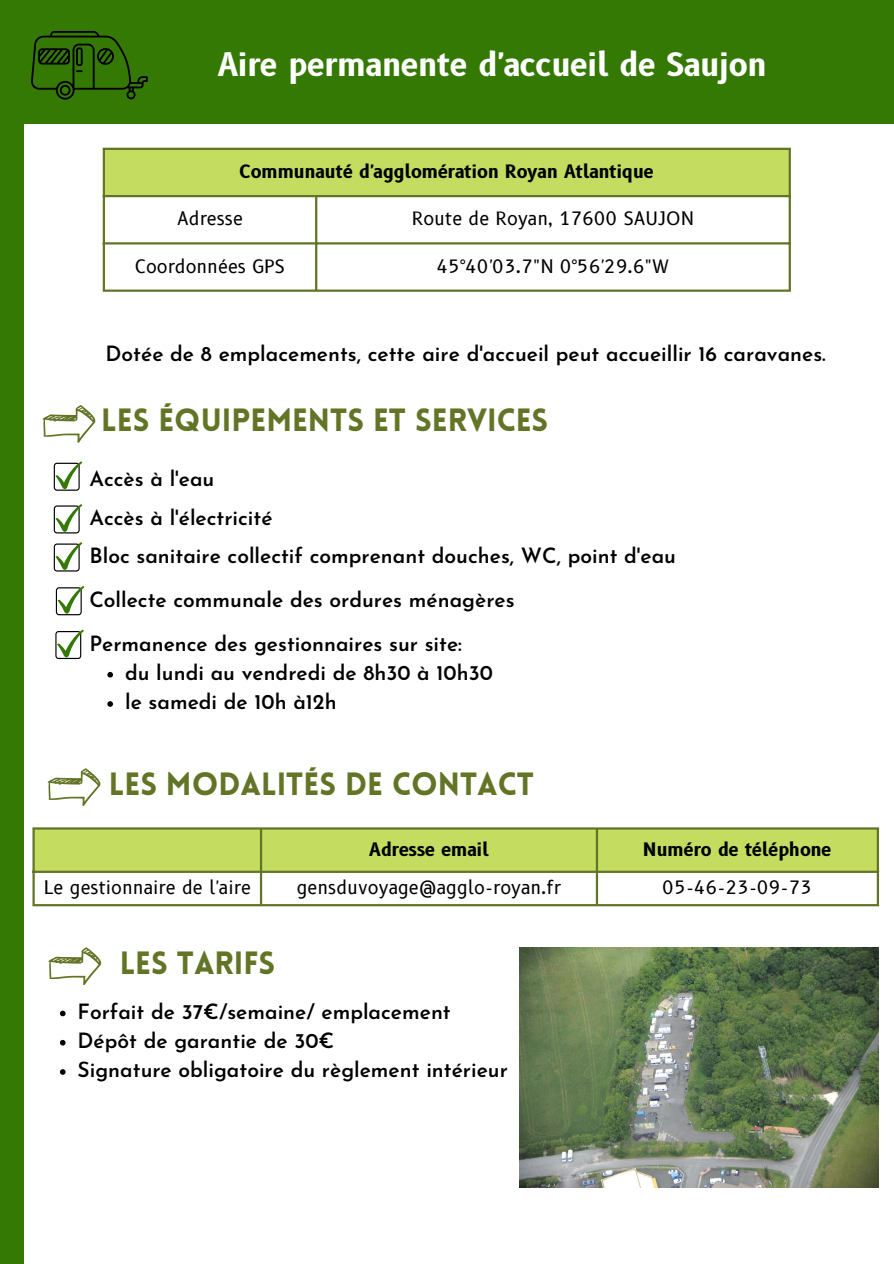
<style>
.page{position:relative;width:894px;height:1264px;background:#fff}
.page>*{position:absolute;margin:0;border:0;box-sizing:border-box;transform-origin:0 0}
.t1{font:900 31.5px "Lovelo";color:#627526}
.t2{font:700 31.5px "B612";color:#fff}
.t3{font:600 21px/29.2px "Josefin Sans";color:#000}
.t4{font:18px "B612";color:#000}
.t5{font:700 18px "B612";color:#000}
</style>
<div class="page">
<div style="left:0;top:0;width:893px;height:123px;background:#357905"></div>
<div style="left:0;top:106px;width:24px;height:1157px;background:#357905"></div>
<svg style="left:31px;top:31px;width:117px;height:69px"></svg>
<div style="left:104px;top:148px;width:685px;height:48px;background:#c4dd61"></div>
<hr style="left:103px;top:150px;width:2px;height:139px;background:#627526">
<hr style="left:315px;top:197px;width:2px;height:92px;background:#627526">
<hr style="left:788px;top:150px;width:2px;height:139px;background:#627526">
<hr style="left:103px;top:148px;width:687px;height:2px;background:#627526">
<hr style="left:103px;top:195px;width:687px;height:2px;background:#627526">
<hr style="left:103px;top:242px;width:687px;height:2px;background:#627526">
<hr style="left:103px;top:289px;width:687px;height:3px;background:#627526">
<svg style="left:43px;top:405px;width:52px;height:38px"></svg>
<svg style="left:48px;top:947px;width:53px;height:38px"></svg>
<svg style="left:48px;top:768px;width:53px;height:38px"></svg>
<div style="left:35px;top:829px;width:841px;height:41px;background:#c4dd61"></div>
<hr style="left:32px;top:829px;width:3px;height:75px;background:#627526">
<hr style="left:260px;top:829px;width:2px;height:75px;background:#627526">
<hr style="left:595px;top:829px;width:3px;height:75px;background:#627526">
<hr style="left:876px;top:829px;width:2px;height:75px;background:#627526">
<hr style="left:32px;top:827px;width:846px;height:2px;background:#627526">
<hr style="left:32px;top:870px;width:846px;height:3px;background:#627526">
<hr style="left:32px;top:904px;width:846px;height:2px;background:#627526">
<svg style="left:54px;top:461px;width:28px;height:30px"></svg>
<svg style="left:54px;top:542px;width:28px;height:29px"></svg>
<svg style="left:54px;top:504px;width:28px;height:29px"></svg>
<svg style="left:56px;top:586px;width:28px;height:29px"></svg>
<svg style="left:55px;top:629px;width:29px;height:30px"></svg>
<img style="left:519px;top:947px;width:359px;height:240px">
<svg style="left:60px;top:1010px;width:6px;height:6px"></svg>
<svg style="left:60px;top:1039px;width:6px;height:6px"></svg>
<svg style="left:60px;top:1069px;width:6px;height:5px"></svg>
<svg style="left:107px;top:672px;width:6px;height:5px"></svg>
<svg style="left:107px;top:701px;width:6px;height:5px"></svg>
<h1 class="t2" style="left:218px;top:46px;width:550px">Aire permanente d'accueil de Saujon</h1>
<p class="t5" style="left:240px;top:161px;width:415px">Communauté d'agglomération Royan Atlantique</p>
<p class="t4" style="left:177px;top:208px;width:67px">Adresse</p>
<p class="t4" style="left:411px;top:208px;width:284px">Route de Royan, 17600 SAUJON</p>
<p class="t4" style="left:135px;top:255px;width:151px">Coordonnées GPS</p>
<p class="t4" style="left:436px;top:255px;width:234px">45°40'03.7"N 0°56'29.6"W</p>
<p class="t3" style="left:106px;top:341px;width:721px">Dotée de 8 emplacements, cette aire d'accueil peut accueillir 16 caravanes.</p>
<h1 class="t1" style="left:101px;top:407px;width:448px">LES ÉQUIPEMENTS ET SERVICES</h1>
<p class="t3" style="left:89px;top:462px;width:588px;line-height:38.2px">Accès à l'eau<br>Accès à l'électricité<br>Bloc sanitaire collectif comprenant douches, WC, point d'eau</p>
<p class="t3" style="left:89px;top:587px;width:426px">Collecte communale des ordures ménagères</p>
<p class="t3" style="left:125px;top:630px;width:369px;text-indent:-36px">Permanence des gestionnaires sur site:<br>du lundi au vendredi de 8h30 à 10h30 le samedi de 10h à12h</p>
<h1 class="t1" style="left:109px;top:770px;width:426px">LES MODALITÉS DE CONTACT</h1>
<p class="t5" style="left:369px;top:838px;width:121px">Adresse email</p>
<p class="t5" style="left:643px;top:838px;width:190px">Numéro de téléphone</p>
<p class="t4" style="left:44px;top:877px;width:208px">Le gestionnaire de l'aire</p>
<p class="t4" style="left:297px;top:877px;width:266px">gensduvoyage@agglo-royan.fr</p>
<p class="t4" style="left:662px;top:877px;width:151px">05-46-23-09-73</p>
<h1 class="t1" style="left:120px;top:949px;width:157px">LES TARIFS</h1>
<p class="t3" style="left:78px;top:998px;width:431px">Forfait de 37€/semaine/ emplacement<br>Dépôt de garantie de 30€<br>Signature obligatoire du règlement intérieur</p>
</div>
